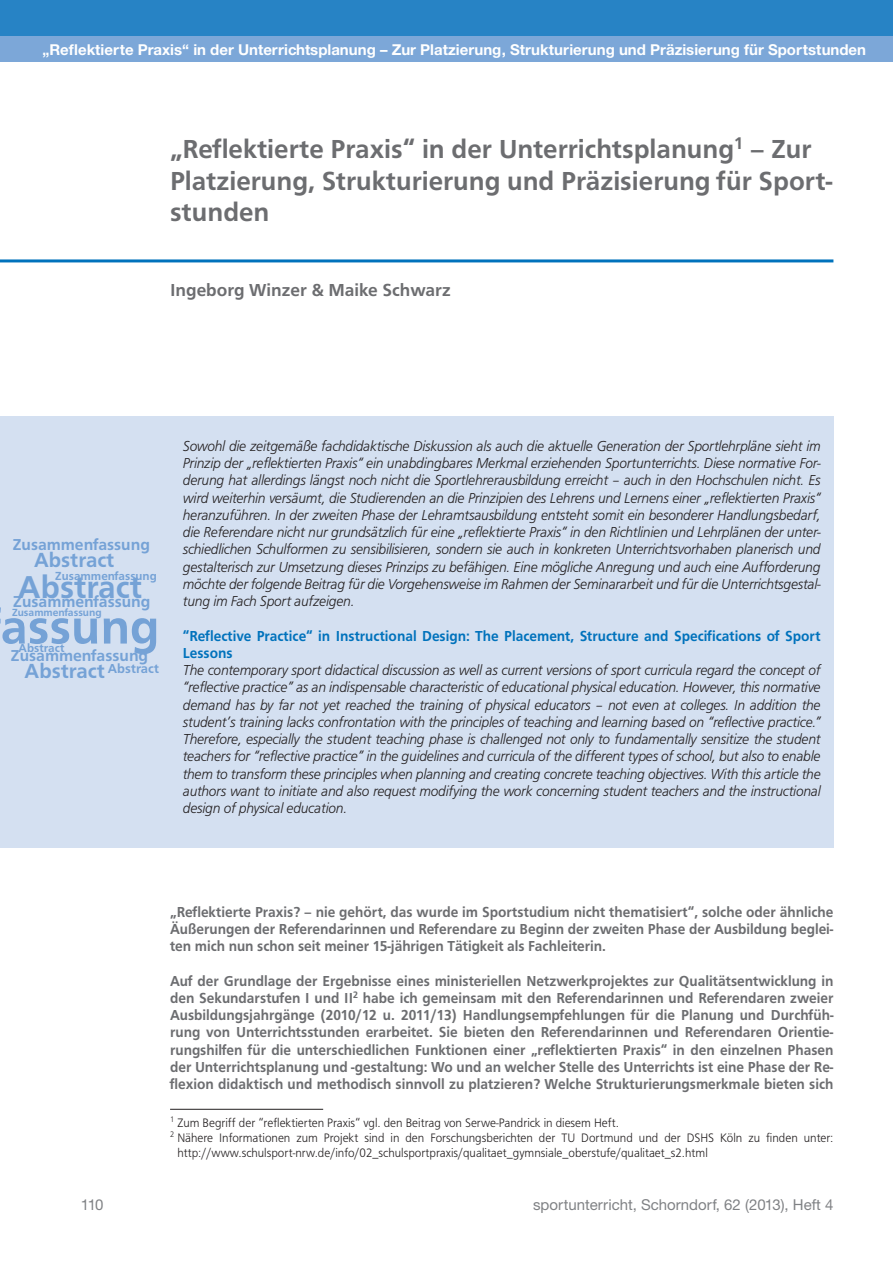
<style>
.page{position:relative;width:893px;height:1263px;background:#fff}
.page>*{position:absolute;margin:0;border:0;box-sizing:border-box;transform-origin:0 0}
.t1{font:500 50.4px "Frutus T";color:#75a2d6}
.t2{font:500 32.85px "Frutus T";color:#75a2d6}
.t3{font:500 27px/31.5px "Frutus T";color:#6c6d70}
.t4{font:500 21.15px "Frutus T";color:#75a2d6}
.t5{font:500 18px "Frutus T";color:#6c6d70}
.t6{font:500 16.35px "Frutus T";color:#75a2d6}
.t7{font:italic 300 15px/17.2px "Frutus T";letter-spacing:-.015em;color:#231f20;text-align:justify;scale:.95 1}
.t8{font:500 15px/17.2px "Frutus T";color:#6c6d70;text-align:justify;scale:.95 1}
.t9{font:700 15px "Helvetica Neue CE";color:#fff}
.t10{font:15px "Helvetica Neue CE";color:#808285}
.t11{font:500 13.5px "Frutus T";color:#75a2d6}
.t12{font:300 12.75px "Frutus T";color:#231f20;scale:.95 1}
.t13{font:500 12.15px "Frutus T";color:#75a2d6}
.t14{font:500 10.65px "Frutus T";color:#75a2d6}
.s1{font-weight:500;font-style:normal;color:#0072bc}
</style>
<div class="page">
<div style="left:0;top:0;width:893px;height:62px;background:#7ca7d8"></div>
<div style="left:0;top:0;width:893px;height:36px;background:#2783c5"></div>
<hr style="left:0;top:259px;width:833px;height:3px;background:#0072bc">
<div style="left:0;top:416px;width:833px;height:432px;background:#d4e0f1"></div>
<hr style="left:170px;top:1109px;width:153px;height:1px;background:#231f20">
<p class="t9" style="left:43px;top:41px;width:825px">„Reflektierte Praxis“ in der Unterrichtsplanung – Zur Platzierung, Strukturierung und Präzisierung für Sportstunden</p>
<p class="t3" style="left:170px;top:133px;width:664px">„Reflektierte Praxis“ in der Unterrichtsplanung<sup>1</sup> – Zur<br>Platzierung, Strukturierung und Präzisierung für Sport&shy;stunden</p>
<p class="t5" style="left:170px;top:279px;width:282px">Ingeborg Winzer &amp; Maike Schwarz</p>
<p class="t6" style="left:13px;top:535px;width:139px">Zusammenfassung</p>
<p class="t2" style="left:18px;top:568px;width:126px">Abstract</p>
<p class="t6" style="left:13px;top:592px;width:139px">Zusammenfassung</p>
<p class="t1" style="left:1px;top:597px;width:160px">assung</p>
<p class="t4" style="left:34px;top:547px;width:82px">Abstract</p>
<p class="t13" style="left:55px;top:569px;width:103px">Zusammenfassung</p>
<p class="t14" style="left:12px;top:606px;width:91px">Zusammenfassung</p>
<p class="t13" style="left:19px;top:641px;width:47px">Abstract</p>
<p class="t6" style="left:11px;top:646px;width:139px">Zusammenfassung</p>
<p class="t4" style="left:25px;top:659px;width:82px">Abstract</p>
<p class="t11" style="left:108px;top:660px;width:53px">Abstract</p>
<p class="t7" style="left:183px;top:437px;width:673px">Sowohl die zeitgemäße fachdidaktische Diskussion als auch die aktuelle Generation der Sportlehrpläne sieht im Prinzip der „reflektierten Praxis“ ein unabdingbares Merkmal erziehenden Sportunterrichts. Diese normative For&shy;derung hat allerdings längst noch nicht die Sportlehrerausbildung erreicht – auch in den Hochschulen nicht. Es wird weiterhin versäumt, die Studierenden an die Prinzipien des Lehrens und Lernens einer „reflektierten Praxis“ heranzuführen. In der zweiten Phase der Lehramtsausbildung entsteht somit ein besonderer Handlungsbedarf, die Referendare nicht nur grundsätzlich für eine „reflektierte Praxis“ in den Richtlinien und Lehrplänen der unter&shy;schiedlichen Schulformen zu sensibilisieren, sondern sie auch in konkreten Unterrichtsvorhaben planerisch und gestalterisch zur Umsetzung dieses Prinzips zu befähigen. Eine mögliche Anregung und auch eine Aufforderung möchte der folgende Beitrag für die Vorgehensweise im Rahmen der Seminararbeit und für die Unterrichtsgestal&shy;tung im Fach Sport aufzeigen.</p>
<p class="t7" style="left:183px;top:627px;width:673px;text-align:left"><span class="s1">“Reflective Practice“ in Instructional Design: The Placement, Structure and Specifications of Sport Lessons<br></span>The contemporary sport didactical discussion as well as current versions of sport curricula regard the concept of “reflective practice” as an indispensable characteristic of educational physical education. However, this normative demand has by far not yet reached the training of physical educators – not even at colleges. In addition the student’s training lacks confrontation with the principles of teaching and learning based on “reflective practice.” Therefore, especially the student teaching phase is challenged not only to fundamentally sensitize the student teachers for “reflective practice” in the guidelines and curricula of the different types of school, but also to enable them to transform these principles when planning and creating concrete teaching objectives. With this article the authors want to initiate and also request modifying the work concerning student teachers and the instructional design of physical education.</p>
<p class="t8" style="left:170px;top:903px;width:700px">„Reflektierte Praxis? – nie gehört, das wurde im Sportstudium nicht thematisiert“, solche oder ähnliche Äußerungen der Referendarinnen und Referendare zu Beginn der zweiten Phase der Ausbildung beglei&shy;ten mich nun schon seit meiner 15-jährigen Tätigkeit als Fachleiterin.</p>
<p class="t8" style="left:170px;top:972px;width:700px">Auf der Grundlage der Ergebnisse eines ministeriellen Netzwerkprojektes zur Qualitätsentwicklung in den Sekundarstufen I und II<sup>2</sup> habe ich gemeinsam mit den Referendarinnen und Referendaren zweier Ausbildungsjahrgänge (2010/12 u. 2011/13) Handlungsempfehlungen für die Planung und Durchfüh&shy;rung von Unterrichtsstunden erarbeitet. Sie bieten den Referendarinnen und Referendaren Orientie&shy;rungshilfen für die unterschiedlichen Funktionen einer „reflektierten Praxis“ in den einzelnen Phasen der Unterrichtsplanung und -gestaltung: Wo und an welcher Stelle des Unterrichts ist eine Phase der Re&shy;flexion didaktisch und methodisch sinnvoll zu platzieren? Welche Strukturierungsmerkmale bieten sich</p>
<p class="t12" style="left:170px;top:1115px;width:474px"><sup>1</sup> Zum Begriff der “reflektierten Praxis“ vgl. den Beitrag von Serwe-Pandrick in diesem Heft.</p>
<p class="t12" style="left:170px;top:1130px;width:700px"><sup>2</sup> Nähere Informationen zum Projekt sind in den Forschungsberichten der TU Dortmund und der DSHS Köln zu finden unter:</p>
<p class="t12" style="left:177px;top:1145px;width:560px">http://www.schulsport-nrw.de/info/02_schulsportpraxis/qualitaet_gymnsiale_oberstufe/qualitaet_s2.html</p>
<p class="t10" style="left:81px;top:1195px;width:24px">110</p>
<p class="t10" style="left:533px;top:1195px;width:302px">sportunterricht, Schorndorf, 62 (2013), Heft 4</p>
</div>
